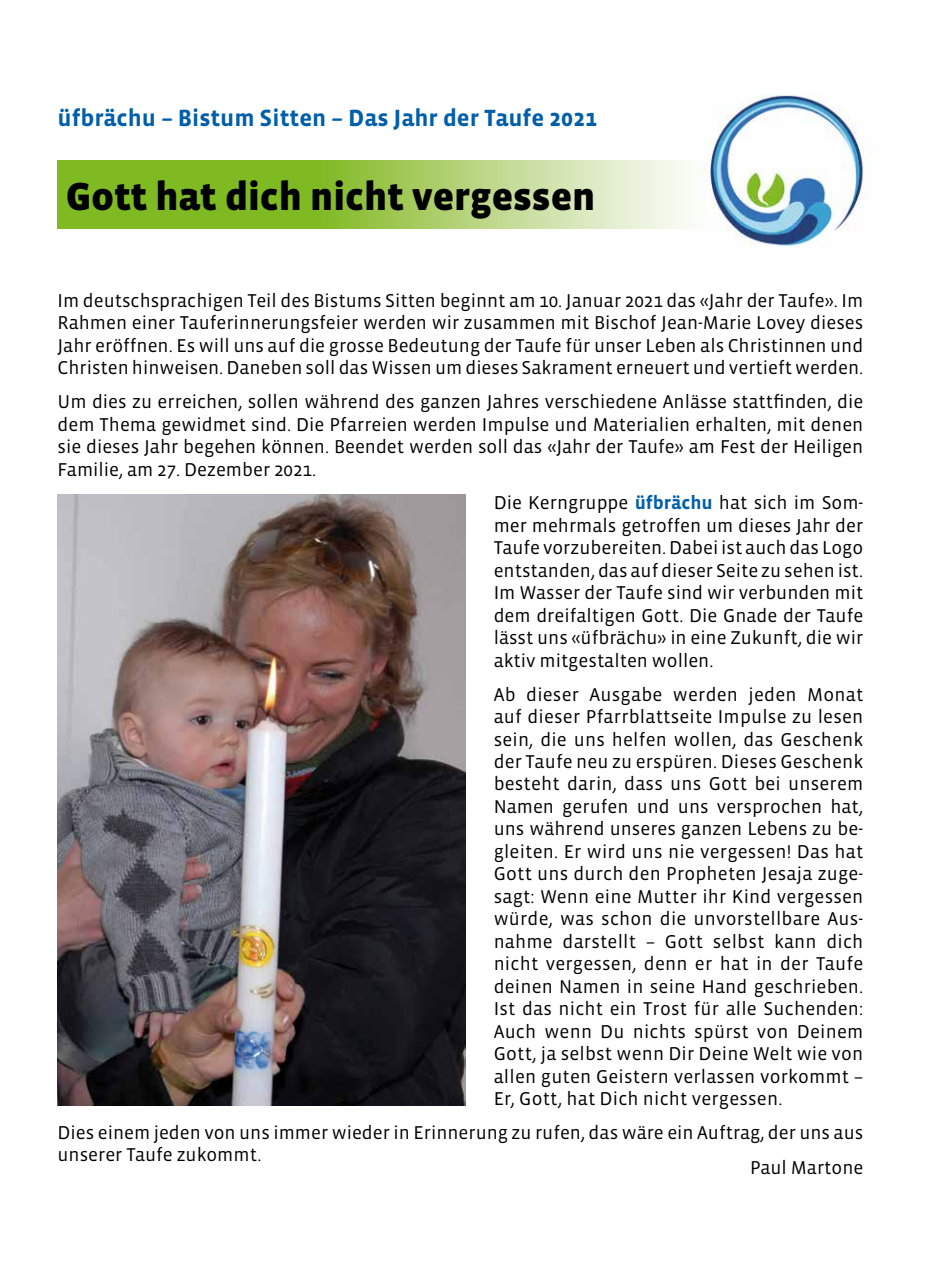
<style>
.page{position:relative;width:942px;height:1276px;background:#fff}
.page>*{position:absolute;margin:0;border:0;box-sizing:border-box;transform-origin:0 0}
.t1{font:900 40px "Vista Sans";color:#000}
.t2{font:700 24px "Vista Sans";color:#005eaa}
.t3{font:19px/22.4px "Vista Sans";color:#000;text-align:justify}
.s1{font-weight:700;color:#005eaa}
</style>
<div class="page">
<svg style="left:57px;top:160px;width:631px;height:68px;background:#a5cc63"></svg>
<img style="left:688px;top:94px;width:177px;height:153px">
<img style="left:57px;top:494px;width:408px;height:611px">
<p class="t2" style="left:57px;top:106px;width:541px">üfbrächu – Bistum Sitten – Das Jahr der Taufe 2021</p>
<h1 class="t1" style="left:66px;top:176px;width:531px">Gott hat dich nicht vergessen</h1>
<p class="t3" style="left:57px;top:290px;width:807px">Im deutschsprachigen Teil des Bistums Sitten beginnt am 10. Januar 2021 das «Jahr der Taufe». Im Rahmen einer Tauferinnerungsfeier werden wir zusammen mit Bischof Jean-Marie Lovey dieses Jahr eröffnen. Es will uns auf die grosse Bedeutung der Taufe für unser Leben als Christinnen und Christen hinweisen. Daneben soll das Wissen um dieses Sakrament erneuert und vertieft werden.</p>
<p class="t3" style="left:57px;top:391px;width:807px">Um dies zu erreichen, sollen während des ganzen Jahres verschiedene Anlässe stattfinden, die dem Thema gewidmet sind. Die Pfarreien werden Impulse und Materialien erhalten, mit denen sie dieses Jahr begehen können. Beendet werden soll das «Jahr der Taufe» am Fest der Heiligen Familie, am 27. Dezember 2021.</p>
<p class="t3" style="left:493px;top:492px;width:371px">Die Kerngruppe <span class="s1">üfbrächu</span> hat sich im Som&shy;mer mehrmals getroffen um dieses Jahr der Taufe vorzubereiten. Dabei ist auch das Logo entstanden, das auf dieser Seite zu sehen ist.<br>Im Wasser der Taufe sind wir verbunden mit dem dreifaltigen Gott. Die Gnade der Taufe lässt uns «üfbrächu» in eine Zukunft, die wir aktiv mitgestalten wollen.</p>
<p class="t3" style="left:493px;top:683px;width:371px">Ab dieser Ausgabe werden jeden Monat auf dieser Pfarrblattseite Impulse zu lesen sein, die uns helfen wollen, das Geschenk der Taufe neu zu erspüren. Dieses Geschenk besteht darin, dass uns Gott bei unserem Namen gerufen und uns versprochen hat, uns während unseres ganzen Lebens zu be&shy;gleiten. Er wird uns nie vergessen! Das hat Gott uns durch den Propheten Jesaja zuge&shy;sagt: Wenn eine Mutter ihr Kind vergessen würde, was schon die unvorstellbare Aus&shy;nahme darstellt – Gott selbst kann dich nicht vergessen, denn er hat in der Taufe deinen Namen in seine Hand geschrieben.<br>Ist das nicht ein Trost für alle Suchenden:<br>Auch wenn Du nichts spürst von Deinem Gott, ja selbst wenn Dir Deine Welt wie von allen guten Geistern verlassen vorkommt – Er, Gott, hat Dich nicht vergessen.</p>
<p class="t3" style="left:57px;top:1121px;width:807px">Dies einem jeden von uns immer wieder in Erinnerung zu rufen, das wäre ein Auftrag, der uns aus unserer Taufe zukommt.</p>
<p class="t3" style="left:749px;top:1156px;width:115px">Paul Martone</p>
</div>
